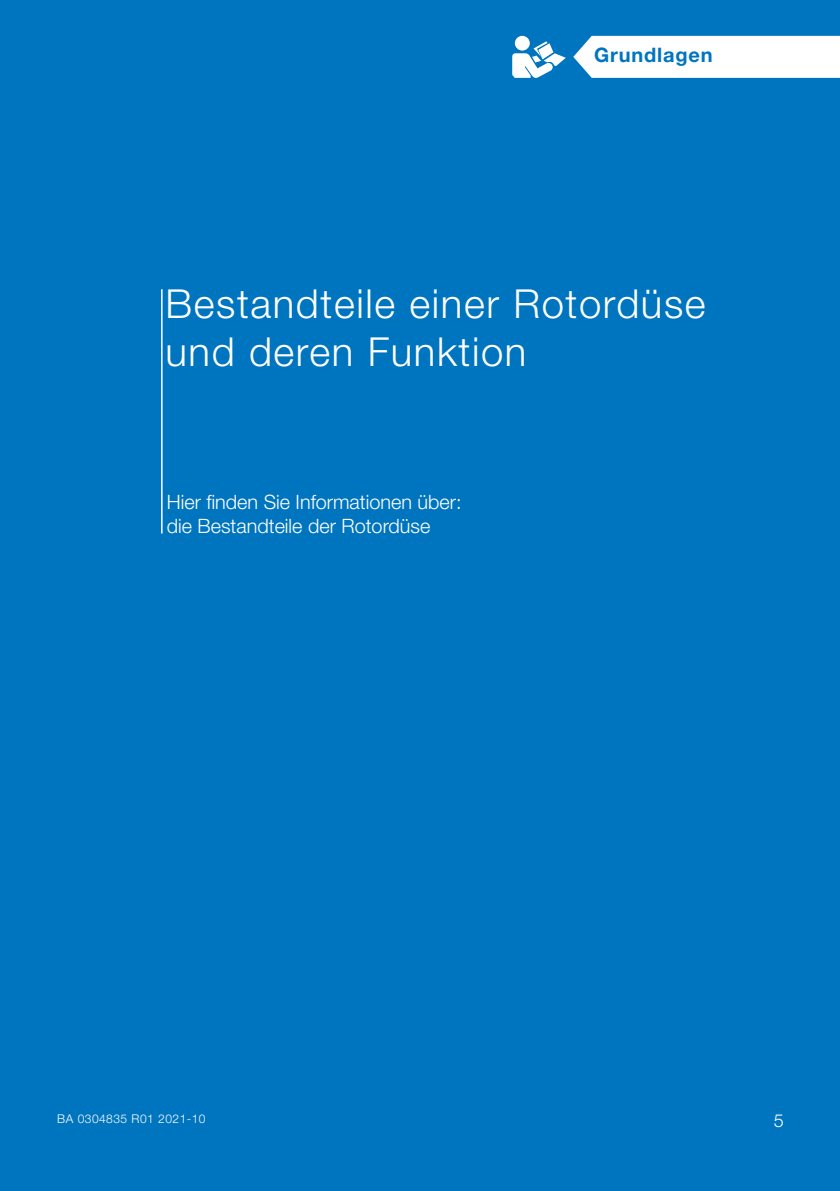
<style>
.page{position:relative;width:840px;height:1191px;background:#fff}
.page>*{position:absolute;margin:0;border:0;box-sizing:border-box;transform-origin:0 0}
.t1{font:300 40px/48px "Helvetica Neue LT Std";letter-spacing:.04em;color:#fff}
.t2{font:700 20px "Helvetica Neue LT Std";letter-spacing:.04em;color:#0075bf}
.t3{font:300 19.8px/23.8px "Helvetica Neue LT Std";color:#fff}
.t4{font:300 18px "Helvetica Neue LT Std";color:#fff}
.t5{font:300 12px "Helvetica Neue LT Std";letter-spacing:.04em;color:#fff}
</style>
<div class="page">
<div style="left:0;top:0;width:839px;height:1191px;background:#0075bf"></div>
<div style="left:573px;top:36px;width:266px;height:42px;background:#fff"></div>
<hr style="left:161px;top:289px;width:1px;height:244px;background:#fff">
<div style="left:514px;top:36px;width:15px;height:15px;background:#fff;border-radius:50%"></div>
<svg style="left:512px;top:41px;width:53px;height:37px"></svg>
<p class="t2" style="left:594px;top:43px;width:120px">Grundlagen</p>
<h1 class="t1" style="left:165px;top:279px;width:541px">Bestandteile einer Rotordüse und deren Funktion</h1>
<p class="t3" style="left:167px;top:490px;width:296px">Hier finden Sie Informationen über: die Bestandteile der Rotordüse</p>
<p class="t5" style="left:57px;top:1111px;width:150px">BA 0304835 R01 2021-10</p>
<p class="t4" style="left:773px;top:1109px;width:12px">5</p>
</div>
